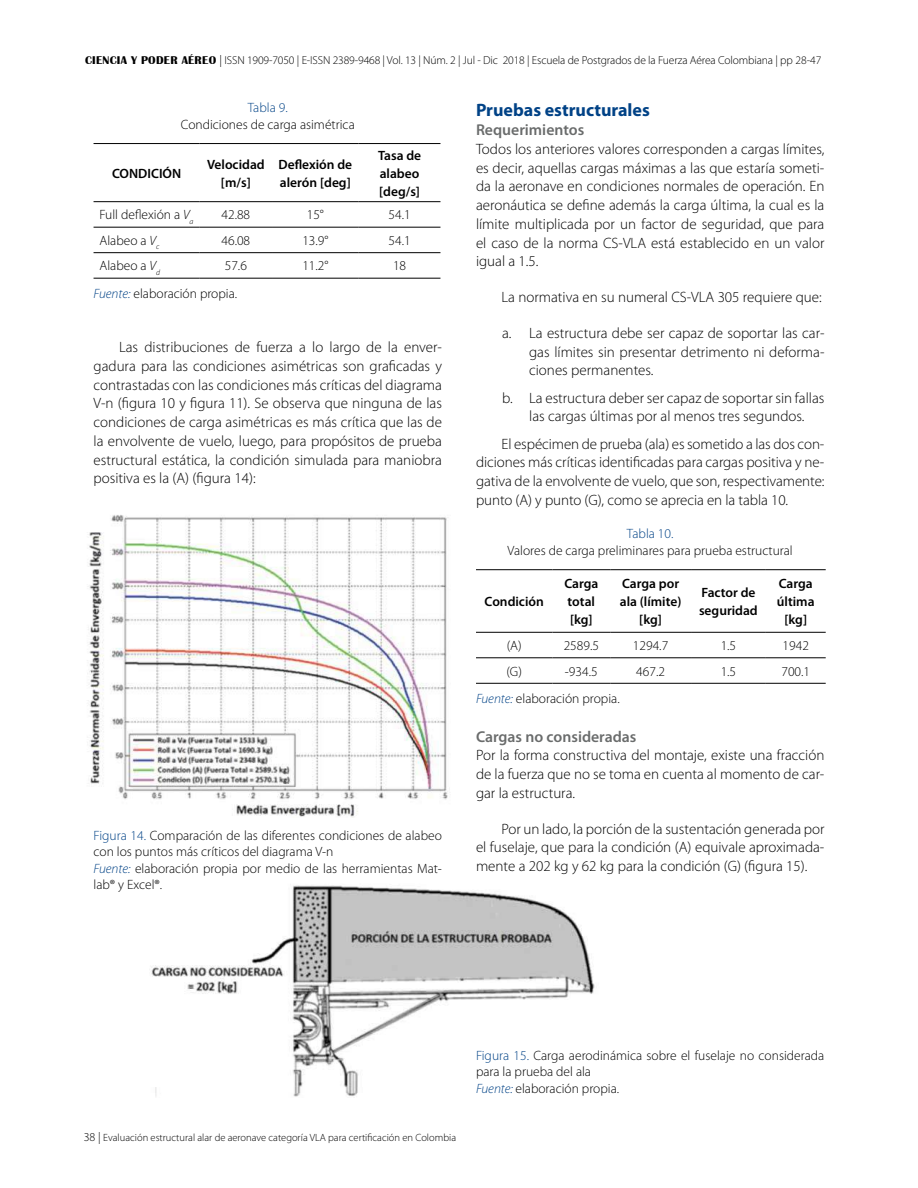
<style>
.page{position:relative;width:918px;height:1188px;background:#fff}
.page>*{position:absolute;margin:0;border:0;box-sizing:border-box;transform-origin:0 0}
.t1{font:700 18px "Myriad Pro";color:#004286}
.t2{font:600 15.75px "Myriad Pro";color:#6a6c6c}
.t3{font:300 15px/18.8px "Myriad Pro";color:#000;text-align:justify}
.t4{font:300 13.5px/16.5px "Myriad Pro";color:#000}
.t5{font:600 13.5px/18px "Myriad Pro";color:#000}
.t6{font:300 13.5px "Myriad Pro";color:#004286}
.t7{font:300 11.55px "Myriad Pro";letter-spacing:-.01em;color:#000}
.t8{font:300 10.5px "Myriad Pro";color:#000}
.s1{font-family:"Britannic";font-weight:700}
.s2{font-size:12px}
.s3{font-style:italic}
.s4{font-style:italic;color:#004286}
.s5{color:#004286}
</style>
<div class="page">
<img style="left:151px;top:885px;width:444px;height:212px">
<hr style="left:94px;top:143px;width:106px;height:1px;background:#000">
<hr style="left:200px;top:143px;width:72px;height:1px;background:#000">
<hr style="left:272px;top:143px;width:87px;height:1px;background:#000">
<hr style="left:359px;top:143px;width:81px;height:1px;background:#000">
<hr style="left:94px;top:201px;width:106px;height:1px;background:#000">
<hr style="left:200px;top:201px;width:72px;height:1px;background:#000">
<hr style="left:272px;top:201px;width:87px;height:1px;background:#000">
<hr style="left:359px;top:201px;width:81px;height:1px;background:#000">
<hr style="left:94px;top:227px;width:106px;height:1px;background:#000">
<hr style="left:200px;top:227px;width:72px;height:1px;background:#000">
<hr style="left:272px;top:227px;width:87px;height:1px;background:#000">
<hr style="left:359px;top:227px;width:81px;height:1px;background:#000">
<hr style="left:94px;top:252px;width:106px;height:1px;background:#000">
<hr style="left:200px;top:252px;width:72px;height:1px;background:#000">
<hr style="left:272px;top:252px;width:87px;height:1px;background:#000">
<hr style="left:359px;top:252px;width:81px;height:1px;background:#000">
<hr style="left:94px;top:278px;width:106px;height:1px;background:#000">
<hr style="left:200px;top:278px;width:72px;height:1px;background:#000">
<hr style="left:272px;top:278px;width:87px;height:1px;background:#000">
<hr style="left:359px;top:278px;width:81px;height:1px;background:#000">
<hr style="left:476px;top:569px;width:76px;height:1px;background:#000">
<hr style="left:552px;top:569px;width:58px;height:1px;background:#000">
<hr style="left:610px;top:569px;width:81px;height:1px;background:#000">
<hr style="left:691px;top:569px;width:75px;height:1px;background:#000">
<hr style="left:766px;top:569px;width:60px;height:1px;background:#000">
<hr style="left:476px;top:632px;width:76px;height:1px;background:#000">
<hr style="left:552px;top:632px;width:58px;height:1px;background:#000">
<hr style="left:610px;top:632px;width:81px;height:1px;background:#000">
<hr style="left:691px;top:632px;width:75px;height:1px;background:#000">
<hr style="left:766px;top:632px;width:60px;height:1px;background:#000">
<hr style="left:476px;top:657px;width:76px;height:1px;background:#000">
<hr style="left:552px;top:657px;width:58px;height:1px;background:#000">
<hr style="left:610px;top:657px;width:81px;height:1px;background:#000">
<hr style="left:691px;top:657px;width:75px;height:1px;background:#000">
<hr style="left:766px;top:657px;width:60px;height:1px;background:#000">
<hr style="left:476px;top:683px;width:76px;height:1px;background:#000">
<hr style="left:552px;top:683px;width:58px;height:1px;background:#000">
<hr style="left:610px;top:683px;width:81px;height:1px;background:#000">
<hr style="left:691px;top:683px;width:75px;height:1px;background:#000">
<hr style="left:766px;top:683px;width:60px;height:1px;background:#000">
<img style="left:88px;top:515px;width:360px;height:302px">
<p class="t7" style="left:85px;top:53px;width:738px"><span class="s1">CIENCIA Y PODER AÉREO</span> <span class="s2">|</span> ISSN 1909-7050 | E-ISSN 2389-9468 | Vol. 13 | Núm. 2 | Jul - Dic 2018 | Escuela de Postgrados de la Fuerza Aérea Colombiana | pp 28-47</p>
<p class="t6" style="left:248px;top:100px;width:41px">Tabla 9.</p>
<p class="t4" style="left:181px;top:116px;width:176px">Condiciones de carga asimétrica</p>
<p class="t5" style="left:112px;top:164px;width:71px">CONDICIÓN</p>
<p class="t5" style="left:207px;top:155px;width:59px;text-align:center">Velocidad [m/s]</p>
<p class="t5" style="left:279px;top:155px;width:75px">Deflexión de alerón [deg]</p>
<p class="t5" style="left:378px;top:146px;width:45px">Tasa de alabeo [deg/s]</p>
<p class="t4" style="left:100px;top:207px;width:95px">Full deflexión a <span class="s3">V</span><sub>a</sub></p>
<p class="t4" style="left:222px;top:207px;width:30px">42.88</p>
<p class="t4" style="left:307px;top:207px;width:19px">15°</p>
<p class="t4" style="left:389px;top:207px;width:24px">54.1</p>
<p class="t4" style="left:100px;top:232px;width:61px">Alabeo a <span class="s3">V</span><sub>c</sub></p>
<p class="t4" style="left:222px;top:232px;width:30px">46.08</p>
<p class="t4" style="left:302px;top:232px;width:28px">13.9°</p>
<p class="t4" style="left:389px;top:232px;width:24px">54.1</p>
<p class="t4" style="left:100px;top:258px;width:62px">Alabeo a <span class="s3">V</span><sub>d</sub></p>
<p class="t4" style="left:225px;top:258px;width:24px">57.6</p>
<p class="t4" style="left:302px;top:258px;width:28px">11.2°</p>
<p class="t4" style="left:393px;top:258px;width:15px">18</p>
<p class="t4" style="left:94px;top:285px;width:145px"><span class="s4">Fuente:</span> elaboración propia.</p>
<p class="t1" style="left:476px;top:98px;width:175px">Pruebas estructurales</p>
<p class="t2" style="left:476px;top:121px;width:110px">Requerimientos</p>
<p class="t3" style="left:476px;top:139px;width:350px">Todos los anteriores valores corresponden a cargas límites, es decir, aquellas cargas máximas a las que estaría someti&shy;da la aeronave en condiciones normales de operación. En aeronáutica se define además la carga última, la cual es la límite multiplicada por un factor de seguridad, que para el caso de la norma CS-VLA está establecido en un valor igual a 1.5.</p>
<p class="t3" style="left:502px;top:288px;width:322px">La normativa en su numeral CS-VLA 305 requiere que:</p>
<p class="t3" style="left:529px;top:323px;width:297px;text-indent:-27px">a. La estructura debe ser capaz de soportar las car&shy;gas límites sin presentar detrimento ni deforma&shy;ciones permanentes.</p>
<p class="t3" style="left:502px;top:388px;width:324px;text-align:center">b. La estructura deber ser capaz de soportar sin fallas las cargas últimas por al menos tres segundos.</p>
<p class="t3" style="left:476px;top:434px;width:350px;text-indent:26px">El espécimen de prueba (ala) es sometido a las dos con&shy;diciones más críticas identificadas para cargas positiva y ne&shy;gativa de la envolvente de vuelo, que son, respectivamente: punto (A) y punto (G), como se aprecia en la tabla 10.</p>
<p class="t6" style="left:627px;top:526px;width:48px">Tabla 10.</p>
<p class="t4" style="left:508px;top:542px;width:287px">Valores de carga preliminares para prueba estructural</p>
<p class="t5" style="left:485px;top:593px;width:61px">Condición</p>
<p class="t3" style="left:94px;top:338px;width:350px;text-indent:26px">Las distribuciones de fuerza a lo largo de la enver&shy;gadura para las condiciones asimétricas son graficadas y contrastadas con las condiciones más críticas del diagrama V-n (figura 10 y figura 11). Se observa que ninguna de las condiciones de carga asimétricas es más crítica que las de la envolvente de vuelo, luego, para propósitos de prueba estructural estática, la condición simulada para maniobra positiva es la (A) (figura 14):</p>
<p class="t5" style="left:564px;top:575px;width:35px">Carga total [kg]</p>
<p class="t5" style="left:620px;top:575px;width:63px;text-align:center">Carga por ala (límite) [kg]</p>
<p class="t5" style="left:699px;top:584px;width:60px">Factor de seguridad</p>
<p class="t5" style="left:777px;top:575px;width:39px;text-align:center">Carga última [kg]</p>
<p class="t4" style="left:94px;top:827px;width:350px"><span class="s5">Figura 14.</span> Comparación de las diferentes condiciones de alabeo con los puntos más críticos del diagrama V-n<br><span class="s4">Fuente:</span> elaboración propia por medio de las herramientas Mat&shy;lab® y Excel®.</p>
<p class="t4" style="left:507px;top:637px;width:16px">(A)</p>
<p class="t4" style="left:564px;top:637px;width:37px">2589.5</p>
<p class="t4" style="left:633px;top:637px;width:37px">1294.7</p>
<p class="t4" style="left:721px;top:637px;width:17px">1.5</p>
<p class="t4" style="left:783px;top:637px;width:28px">1942</p>
<p class="t4" style="left:506px;top:663px;width:17px">(G)</p>
<p class="t4" style="left:565px;top:663px;width:34px">-934.5</p>
<p class="t4" style="left:636px;top:663px;width:30px">467.2</p>
<p class="t4" style="left:721px;top:663px;width:17px">1.5</p>
<p class="t4" style="left:781px;top:663px;width:30px">700.1</p>
<p class="t4" style="left:476px;top:690px;width:145px"><span class="s4">Fuente:</span> elaboración propia.</p>
<p class="t2" style="left:476px;top:728px;width:162px">Cargas no consideradas</p>
<p class="t3" style="left:476px;top:746px;width:350px">Por la forma constructiva del montaje, existe una fracción de la fuerza que no se toma en cuenta al momento de car&shy;gar la estructura.</p>
<p class="t3" style="left:476px;top:819px;width:350px;text-indent:26px">Por un lado, la porción de la sustentación generada por el fuselaje, que para la condición (A) equivale aproximada&shy;mente a 202 kg y 62 kg para la condición (G) (figura 15).</p>
<p class="t8" style="left:84px;top:1131px;width:374px"><span class="s2">38 |</span> Evaluación estructural alar de aeronave categoría VLA para certificación en Colombia</p>
<p class="t4" style="left:476px;top:1047px;width:350px"><span class="s5">Figura 15.</span> Carga aerodinámica sobre el fuselaje no considerada para la prueba del ala<br><span class="s4">Fuente:</span> elaboración propia.</p>
</div>
